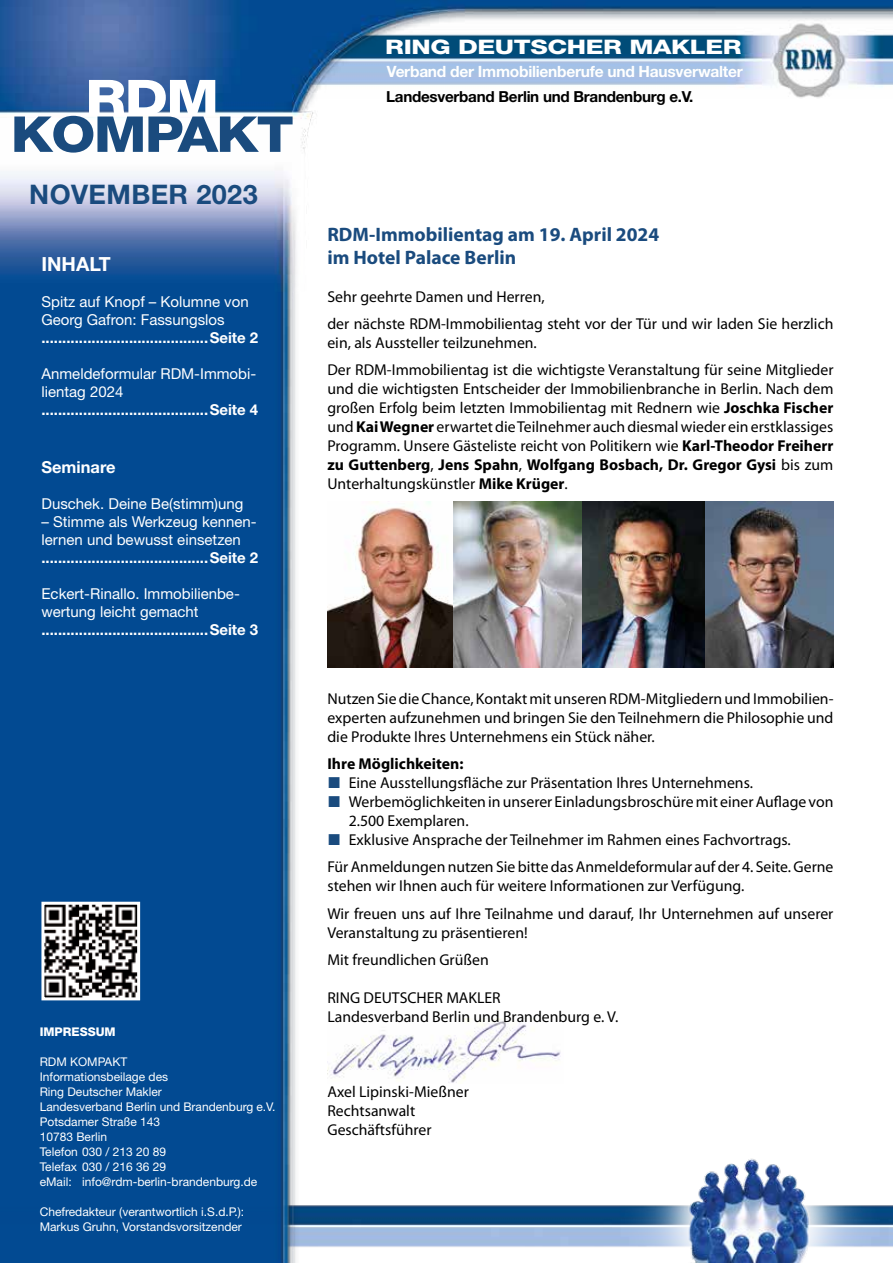
<style>
.page{position:relative;width:893px;height:1263px;background:#fff}
.page>*{position:absolute;margin:0;border:0;box-sizing:border-box;transform-origin:0 0}
.t1{font:800 49.5px "Helvetica Neue LT Std";letter-spacing:-.03em;color:#1a4b7e;scale:1.15 1}
.t2{font:800 49.5px "Helvetica Neue LT Std";color:#fff;scale:1.15 1}
.t3{font:700 27px "Helvetica Neue LT Std";letter-spacing:.015em;color:#1a4b7e}
.t4{font:800 20.1px "Helvetica Neue LT Std";letter-spacing:-.015em;color:#fff;scale:1.3 1}
.t5{font:700 19.5px/23.4px "Myriad Pro";color:#1a4b7e}
.t6{font:700 19.5px "Helvetica Neue LT Std";color:#fff}
.t7{font:700 16.5px "Helvetica Neue LT Std";color:#fff}
.t8{font:15.75px/18.9px "Myriad Pro";color:#000}
.t9{font:700 15.75px "Myriad Pro";color:#000}
.t10{font:700 15.6px "Helvetica Neue LT Std";letter-spacing:-.02em;color:#fff}
.t11{font:700 15.15px "Helvetica Neue LT Std";letter-spacing:-.02em;color:#000}
.t12{font:15px/18px "Helvetica Neue LT Std";color:#fff}
.t13{font:700 15px "Helvetica Neue LT Std";color:#fff}
.t14{font:12px/15px "Helvetica Neue LT Std";color:#fff}
.t15{font:800 12px "Helvetica Neue LT Std";color:#fff}
.s1{font-weight:700}
.s2{color:#1a4b7e}
</style>
<div class="page">
<img style="left:0;top:0;width:893px;height:1263px">
<img style="left:45px;top:906px;width:91px;height:90px">
<div style="left:41px;top:902px;width:99px;height:98px;border:3px solid #fff"></div>
<img style="left:327px;top:501px;width:382px;height:167px">
<img style="left:706px;top:501px;width:127px;height:166px">
<img style="left:327px;top:1018px;width:237px;height:66px">
<h1 class="t2" style="left:85px;top:68px;width:118px">RDM</h1>
<h1 class="t1" style="left:11px;top:105px;width:247px">KOMPAKT</h1>
<h2 class="t3" style="left:29px;top:178px;width:230px">NOVEMBER 2023</h2>
<p class="t6" style="left:41px;top:252px;width:71px">INHALT</p>
<p class="t12" style="left:41px;top:293px;width:209px">Spitz auf Knopf – Kolumne von<br>Georg Gafron: Fassungslos</p>
<p class="t13" style="left:41px;top:329px;width:218px">........................................Seite 2</p>
<p class="t12" style="left:41px;top:365px;width:216px">Anmeldeformular RDM-Immobi&shy;lientag 2024</p>
<p class="t13" style="left:41px;top:401px;width:218px">........................................Seite 4</p>
<p class="t7" style="left:41px;top:457px;width:76px">Seminare</p>
<p class="t12" style="left:41px;top:494px;width:204px">Duschek. Deine Be(stimm)ung</p>
<p class="t12" style="left:41px;top:512px;width:217px">– Stimme als Werkzeug kennen&shy;lernen und bewusst einsetzen</p>
<p class="t13" style="left:41px;top:548px;width:218px">........................................Seite 2</p>
<p class="t12" style="left:41px;top:584px;width:200px">Eckert-Rinallo. Immobilienbe&shy;wertung leicht gemacht</p>
<p class="t13" style="left:41px;top:620px;width:218px">........................................Seite 3</p>
<p class="t15" style="left:40px;top:1025px;width:78px">IMPRESSUM</p>
<p class="t14" style="left:40px;top:1054px;width:237px">RDM KOMPAKT<br>Informationsbeilage des<br>Ring Deutscher Makler<br>Landesverband Berlin und Brandenburg e.V.<br>Potsdamer Straße 143<br>10783 Berlin<br>Telefon 030 / 213 20 89<br>Telefax 030 / 216 36 29<br>eMail: info@rdm-berlin-brandenburg.de</p>
<p class="t14" style="left:40px;top:1204px;width:206px">Chefredakteur (verantwortlich i.S.d.P.):<br>Markus Gruhn, Vorstandsvorsitzender</p>
<p class="t4" style="left:385px;top:35px;width:276px">RING DEUTSCHER MAKLER</p>
<p class="t10" style="left:387px;top:62px;width:357px">Verband der Immobilienberufe und Hausverwalter</p>
<p class="t11" style="left:386px;top:87px;width:309px">Landesverband Berlin und Brandenburg e.V.</p>
<p class="t5" style="left:327px;top:222px;width:333px">RDM-Immobilientag am 19. April 2024 im Hotel Palace Berlin</p>
<p class="t8" style="left:327px;top:282px;width:507px;line-height:27.5px">Sehr geehrte Damen und Herren,<br>der nächste RDM-Immobilientag steht vor der Tür und wir laden Sie herzlich</p>
<p class="t8" style="left:327px;top:329px;width:508px;line-height:27.5px">ein, als Aussteller teilzunehmen.<br>Der RDM-Immobilientag ist die wichtigste Veranstaltung für seine Mitglieder</p>
<p class="t8" style="left:327px;top:379px;width:508px;text-align:justify">und die wichtigsten Entscheider der Immobilienbranche in Berlin. Nach dem großen Erfolg beim letzten Immobilientag mit Rednern wie <span class="s1">Joschka Fischer </span>und <span class="s1">Kai Wegner</span> erwartet die Teilnehmer auch diesmal wieder ein erstklassiges Programm. Unsere Gästeliste reicht von Politikern wie <span class="s1">Karl-Theodor Freiherr zu Guttenberg</span>, <span class="s1">Jens Spahn</span>, <span class="s1">Wolfgang Bosbach, Dr. Gregor Gysi</span> bis zum Unterhaltungskünstler <span class="s1">Mike Krüger</span>.</p>
<p class="t8" style="left:327px;top:689px;width:508px;text-align:justify">Nutzen Sie die Chance, Kontakt mit unseren RDM-Mitgliedern und Immobilien&shy;experten aufzunehmen und bringen Sie den Teilnehmern die Philosophie und die Produkte Ihres Unternehmens ein Stück näher.</p>
<p class="t9" style="left:327px;top:754px;width:138px">Ihre Möglichkeiten:</p>
<p class="t8" style="left:327px;top:773px;width:427px"><span class="s2">■</span> Eine Ausstellungsfläche zur Präsentation Ihres Unternehmens.</p>
<p class="t8" style="left:349px;top:792px;width:486px;text-indent:-21px"><span class="s2">■</span> Werbemöglichkeiten in unserer Einladungsbroschüre mit einer Auflage von<br>2.500 Exemplaren.</p>
<p class="t8" style="left:327px;top:826px;width:508px;line-height:27.5px"><span class="s2">■</span> Exklusive Ansprache der Teilnehmer im Rahmen eines Fachvortrags.<br>Für Anmeldungen nutzen Sie bitte das Anmeldeformular auf der 4. Seite. Gerne</p>
<p class="t8" style="left:327px;top:872px;width:507px;line-height:27.5px">stehen wir Ihnen auch für weitere Informationen zur Verfügung.<br>Wir freuen uns auf Ihre Teilnahme und darauf, Ihr Unternehmen auf unserer</p>
<p class="t8" style="left:327px;top:918px;width:202px;line-height:27.5px">Veranstaltung zu präsentieren!<br>Mit freundlichen Grüßen</p>
<p class="t8" style="left:327px;top:988px;width:292px">RING DEUTSCHER MAKLER<br>Landesverband Berlin und Brandenburg e. V.</p>
<p class="t8" style="left:327px;top:1082px;width:143px">Axel Lipinski-Mießner<br>Rechtsanwalt<br>Geschäftsführer</p>
</div>
